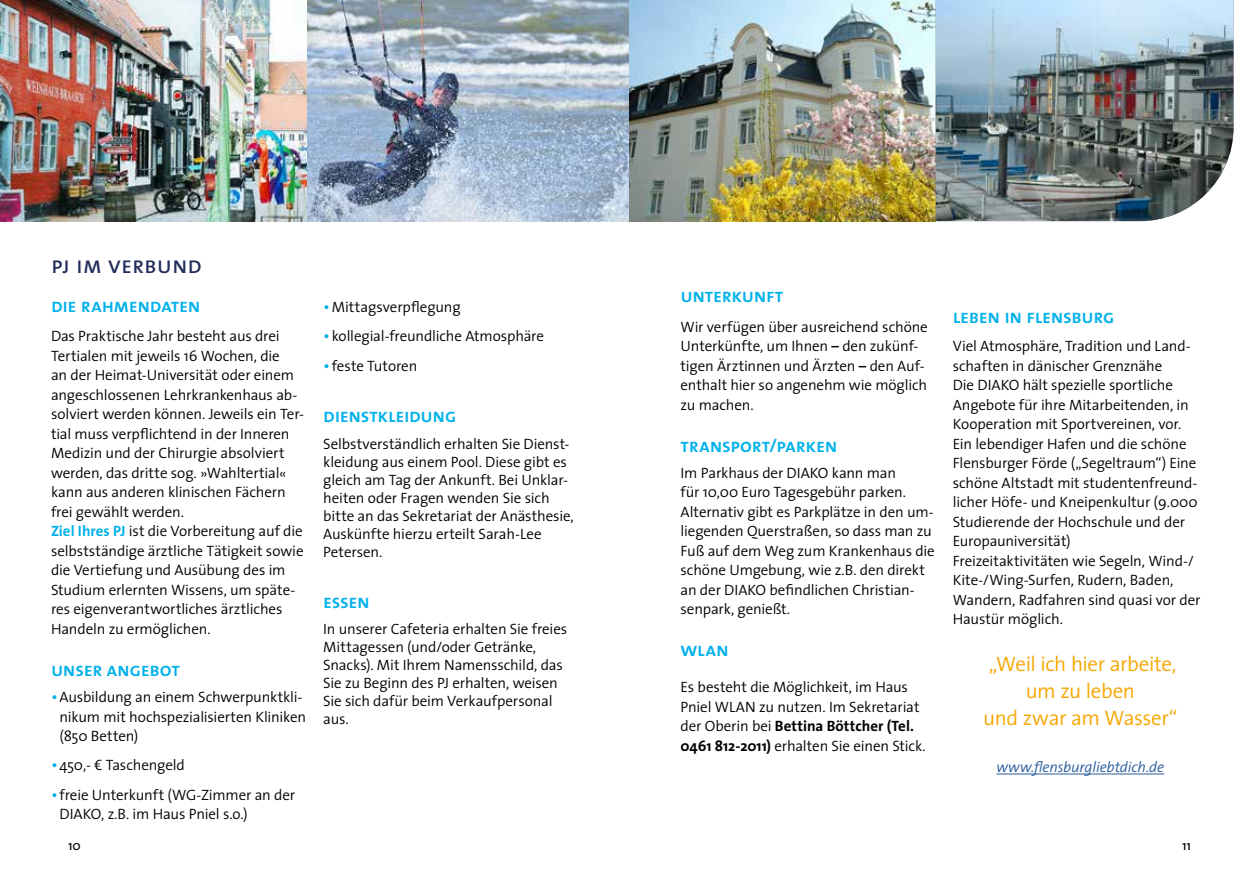
<style>
.page{position:relative;width:1259px;height:893px;background:#fff}
.page>*{position:absolute;margin:0;border:0;box-sizing:border-box;transform-origin:0 0}
.t1{font:24px "The Sans Regular Caps";letter-spacing:-.005em;color:#232d5b}
.t2{font:300 21px/27px "The Sans";letter-spacing:-.02em;color:#f7a600;text-align:center}
.t3{font:19.5px "The Sans Semi Bold Caps";letter-spacing:-.015em;color:#00b1eb}
.t4{font:300 15px/19.5px "The Sans";letter-spacing:-.01em;color:#000}
.t5{font:italic 300 15px "The Sans";letter-spacing:-.01em;color:#275b9b}
.t6{font:13.5px "The Sans";color:#000}
.s1{font-weight:700;color:#00b1eb}
.s2{font-weight:400;font-size:16.5px;color:#00b1eb}
.s3{font-family:"The Serif";font-weight:600}
.s4{font-weight:700}
</style>
<div class="page">
<img style="left:306px;top:0;width:323px;height:221px">
<img style="left:0;top:0;width:306px;height:221px">
<img style="left:629px;top:0;width:306px;height:221px">
<img style="left:935px;top:0;width:298px;height:221px">
<hr style="left:996px;top:774px;width:168px;height:1px;background:#275b9b">
<h1 class="t1" style="left:51px;top:252px;width:152px">pj im verbund</h1>
<h3 class="t3" style="left:51px;top:289px;width:151px">die rahmendaten</h3>
<p class="t4" style="left:51px;top:326px;width:254px">Das Praktische Jahr besteht aus drei Tertialen mit jeweils 16 Wochen, die<br>an der Heimat-Universität oder einem angeschlossenen Lehrkrankenhaus ab&shy;solviert werden können. Jeweils ein Ter&shy;tial muss verpflichtend in der Inneren Medizin und der Chirurgie absolviert werden, das dritte sog. »Wahltertial« kann aus anderen klinischen Fächern frei gewählt werden.<br><span class="s1">Ziel Ihres PJ</span> ist die Vorbereitung auf die selbstständige ärztliche Tätigkeit sowie die Vertiefung und Ausübung des im Studium erlernten Wissens, um späte&shy;res eigenverantwortliches ärztliches Handeln zu ermöglichen.</p>
<h3 class="t3" style="left:51px;top:653px;width:130px">unser angebot</h3>
<p class="t4" style="left:60px;top:687px;width:248px;text-indent:-9px"><span class="s2">•</span>Ausbildung an einem Schwerpunktkli&shy;nikum mit hochspezialisierten Kliniken (850 Betten)</p>
<p class="t4" style="left:51px;top:755px;width:135px"><span class="s2">•</span>450,- € Taschengeld</p>
<p class="t4" style="left:60px;top:784px;width:237px;text-indent:-9px"><span class="s2">•</span>freie Unterkunft (WG-Zimmer an der<br>DIAKO, z.B. im Haus Pniel s.o.)</p>
<p class="t4" style="left:323px;top:297px;width:139px"><span class="s2">•</span>Mittagsverpflegung</p>
<p class="t4" style="left:323px;top:326px;width:222px"><span class="s2">•</span>kollegial-freundliche Atmosphäre</p>
<p class="t4" style="left:323px;top:355px;width:96px"><span class="s2">•</span>feste Tutoren</p>
<h3 class="t3" style="left:323px;top:399px;width:135px">dienstkleidung</h3>
<p class="t4" style="left:323px;top:434px;width:252px;line-height:18px">Selbstverständlich erhalten Sie Dienst&shy;kleidung aus einem Pool. Diese gibt es gleich am Tag der Ankunft. Bei Unklar&shy;heiten oder Fragen wenden Sie sich bitte an das Sekretariat der Anästhesie, Auskünfte hierzu erteilt Sarah-Lee Petersen.</p>
<h3 class="t3" style="left:323px;top:585px;width:48px">essen</h3>
<p class="t4" style="left:323px;top:619px;width:246px;line-height:18px">In unserer Cafeteria erhalten Sie freies<br>Mittagessen (und/oder Getränke,<br>Snacks). Mit Ihrem Namensschild, das<br>Sie zu Beginn des PJ erhalten, weisen<br>Sie sich dafür beim Verkaufpersonal aus.</p>
<h3 class="t3" style="left:680px;top:279px;width:104px">unterkunft</h3>
<p class="t4" style="left:680px;top:316px;width:249px">Wir verfügen über ausreichend schöne<br>Unterkünfte, um Ihnen <span class="s3">–</span> den zukünf&shy;tigen Ärztinnen und Ärzten <span class="s3">–</span> den Auf&shy;enthalt hier so angenehm wie möglich zu machen.</p>
<h3 class="t3" style="left:680px;top:429px;width:158px">transport/parken</h3>
<p class="t4" style="left:680px;top:462px;width:256px">Im Parkhaus der DIAKO kann man<br>für 10,00 Euro Tagesgebühr parken.<br>Alternativ gibt es Parkplätze in den um&shy;liegenden Querstraßen, so dass man zu Fuß auf dem Weg zum Krankenhaus die schöne Umgebung, wie z.B. den direkt an der DIAKO befindlichen Christian&shy;senpark, genießt.</p>
<h3 class="t3" style="left:680px;top:633px;width:50px">wlan</h3>
<p class="t4" style="left:680px;top:677px;width:247px">Es besteht die Möglichkeit, im Haus Pniel WLAN zu nutzen. Im Sekretariat der Oberin bei <span class="s4">Bettina Böttcher (Tel.<br>0461 812-2011)</span> erhalten Sie einen Stick.</p>
<h3 class="t3" style="left:952px;top:300px;width:163px">leben in flensburg</h3>
<p class="t4" style="left:952px;top:336px;width:249px">Viel Atmosphäre, Tradition und Land&shy;schaften in dänischer Grenznähe<br>Die DIAKO hält spezielle sportliche Angebote für ihre Mitarbeitenden, in Kooperation mit Sportvereinen, vor.<br>Ein lebendiger Hafen und die schöne Flensburger Förde („Segeltraum“) Eine schöne Altstadt mit studentenfreund&shy;licher Höfe- und Kneipenkultur (9.000<br>Studierende der Hochschule und der Europauniversität)<br>Freizeitaktivitäten wie Segeln, Wind-/ Kite-/Wing-Surfen, Rudern, Baden, Wandern, Radfahren sind quasi vor der Haustür möglich.</p>
<h2 class="t2" style="left:983px;top:649px;width:196px">„Weil ich hier arbeite, um zu leben<br>und zwar am Wasser“</h2>
<p class="t5" style="left:996px;top:754px;width:169px">www.flensburgliebtdich.de</p>
<p class="t6" style="left:68px;top:835px;width:14px">10</p>
<p class="t6" style="left:1182px;top:835px;width:10px">11</p>
</div>
